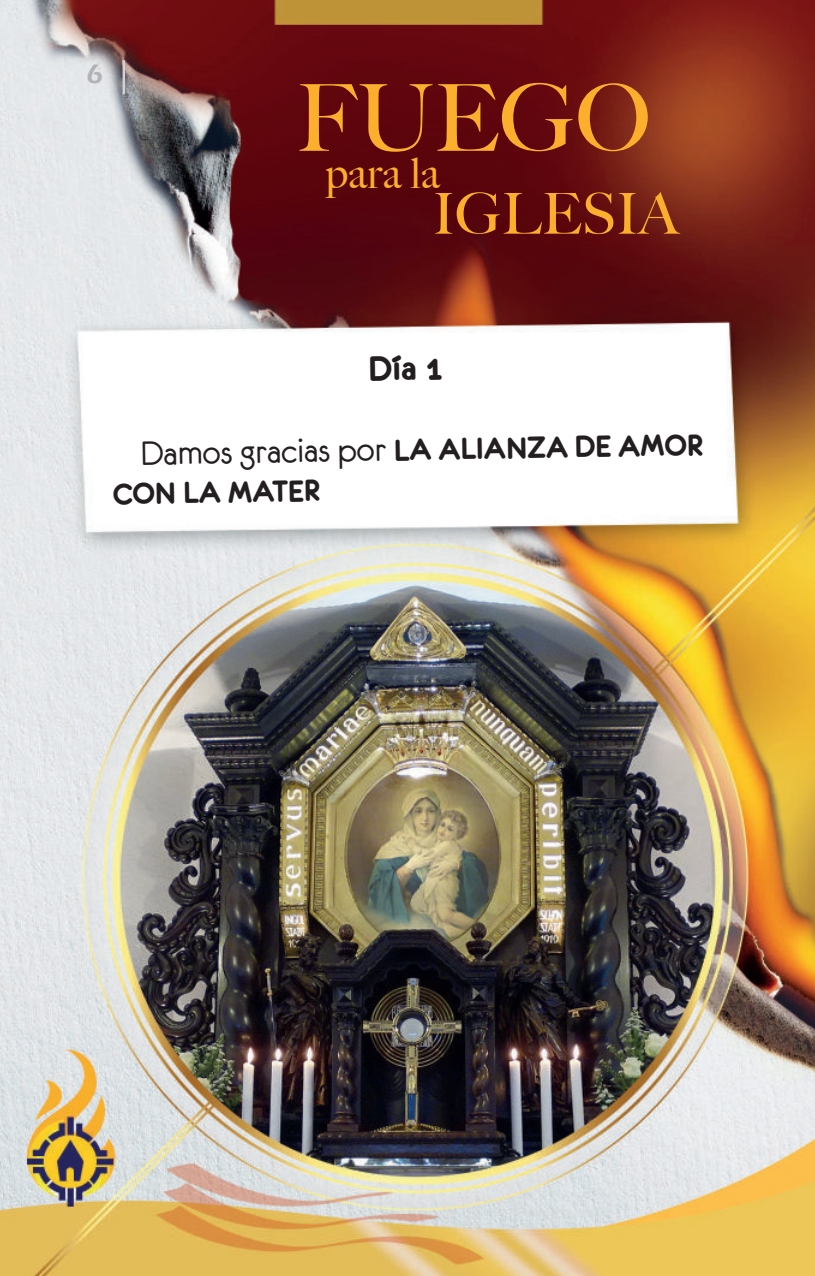
<style>
.page{position:relative;width:815px;height:1276px;background:#fff}
.page>*{position:absolute;margin:0;border:0;box-sizing:border-box;transform-origin:0 0}
.t1{font:500 92.5px "Big Caslon";color:#fbaf2c}
.t2{font:500 56.5px "Big Caslon";color:#fbaf2c}
.t3{font:500 42.5px "Big Caslon";color:#fbaf2c}
.t4{font:37.5px "Eurofurenceregular";color:#231f20}
.t5{font:37.5px "Eurofurencebold";color:#231f20}
.t6{font:32.5px "Eurofurencebold";color:#231f20}
.t7{font:600 27.5px "Eras ITC";color:#b2b3b7}
.s1{font-family:"Eurofurencebold";font-size:32.5px}
</style>
<div class="page">
<img style="left:0;top:0;width:815px;height:1276px">
<hr style="left:123px;top:60px;width:2px;height:34px;background:#d1d2d4">
<p class="t7" style="left:87px;top:58px;width:18px">6</p>
<h1 class="t1" style="left:296px;top:81px;width:356px">FUEGO</h1>
<p class="t3" style="left:325px;top:156px;width:116px">para la</p>
<h2 class="t2" style="left:433px;top:191px;width:247px">IGLESIA</h2>
<p class="t5" style="left:368px;top:350px;width:77px;rotate:-1deg">Día 1</p>
<p class="t4" style="left:140px;top:434px;width:564px;rotate:-1deg">Damos gracias por <span class="s1">LA ALIANZA DE AMOR</span></p>
<p class="t6" style="left:113px;top:478px;width:209px;rotate:-1deg">CON LA MATER</p>
</div>
